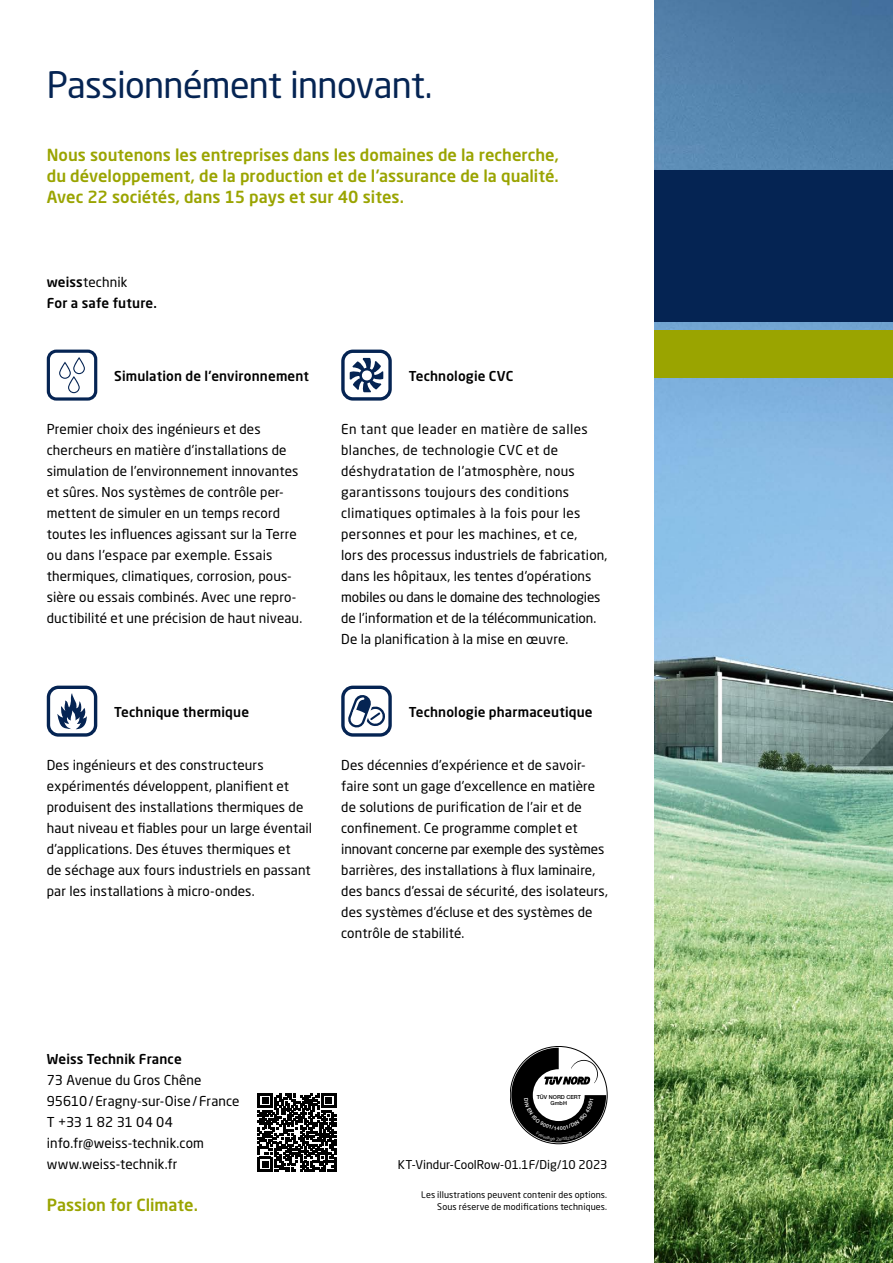
<style>
.page{position:relative;width:893px;height:1263px;background:#fff}
.page>*{position:absolute;margin:0;border:0;box-sizing:border-box;transform-origin:0 0}
.t1{font:36px "Neo Sans W1 G";letter-spacing:-.02em;color:#052453}
.t2{font:500 16.5px/21px "Neo Sans W1 G";color:#9aa400;text-align:justify}
.t3{font:13.5px/21px "Neo Sans W1 G";letter-spacing:.01em;color:#000}
.t4{font:500 13.5px/21px "Neo Sans W1 G";letter-spacing:.01em;color:#000}
.t5{font:12px "Neo Sans W1 G";color:#000}
.t6{font:9px/12.8px "Neo Sans W1 G";letter-spacing:.015em;color:#000;text-align:right}
.t7{font:500 5.55px/5.6px "Helvetica Neue";color:#000;text-align:center}
.s1{font-weight:400}
</style>
<div class="page">
<img style="left:655px;top:0;width:238px;height:1263px">
<div style="left:655px;top:330px;width:238px;height:48px;background:#9aa400"></div>
<div style="left:655px;top:170px;width:238px;height:152px;background:#052453"></div>
<svg style="left:258px;top:1093px;width:78px;height:78px"></svg>
<svg style="left:59px;top:357px;width:26px;height:36px"></svg>
<div style="left:47px;top:350px;width:50px;height:51px;border:3px solid #052453;border-radius:8px"></div>
<div style="left:47px;top:686px;width:50px;height:51px;border:3px solid #052453;border-radius:10px"></div>
<svg style="left:57px;top:693px;width:30px;height:36px"></svg>
<div style="left:341px;top:350px;width:51px;height:51px;border:3px solid #052453;border-radius:10px"></div>
<svg style="left:350px;top:358px;width:33px;height:34px"></svg>
<div style="left:341px;top:686px;width:51px;height:51px;border:3px solid #052453;border-radius:10px"></div>
<svg style="left:348px;top:695px;width:37px;height:33px"></svg>
<svg style="left:511px;top:1048px;width:95px;height:94px"></svg>
<h1 class="t1" style="left:47px;top:62px;width:387px">Passionnément innovant.</h1>
<p class="t2" style="left:47px;top:144px;width:514px">Nous soutenons les entreprises dans les domaines de la recherche, du développement, de la production et de l'assurance de la qualité.<br>Avec 22 sociétés, dans 15 pays et sur 40 sites.</p>
<p class="t4" style="left:47px;top:271px;width:112px">weiss<span class="s1">technik<br></span>For a safe future.</p>
<p class="t4" style="left:114px;top:365px;width:196px">Simulation de l'environnement</p>
<p class="t3" style="left:47px;top:418px;width:257px">Premier choix des ingénieurs et des chercheurs en matière d'installations de simulation de l’environnement innovantes et sûres. Nos systèmes de contrôle per&shy;mettent de simuler en un temps record toutes les influences agissant sur la Terre ou dans l'espace par exemple. Essais thermiques, climatiques, corrosion, pous&shy;sière ou essais combinés. Avec une repro&shy;ductibilité et une précision de haut niveau.</p>
<p class="t4" style="left:114px;top:701px;width:136px">Technique thermique</p>
<p class="t3" style="left:47px;top:754px;width:267px">Des ingénieurs et des constructeurs expérimentés développent, planifient et produisent des installations thermiques de haut niveau et fiables pour un large éventail d'applications. Des étuves thermiques et<br>de séchage aux fours industriels en passant par les installations à micro-ondes.</p>
<p class="t4" style="left:409px;top:365px;width:106px">Technologie CVC</p>
<p class="t3" style="left:341px;top:418px;width:268px">En tant que leader en matière de salles blanches, de technologie CVC et de déshydratation de l'atmosphère, nous garantissons toujours des conditions climatiques optimales à la fois pour les personnes et pour les machines, et ce,<br>lors des processus industriels de fabrication, dans les hôpitaux, les tentes d'opérations mobiles ou dans le domaine des technologies de l'information et de la télécommunication.<br>De la planification à la mise en œuvre.</p>
<p class="t4" style="left:409px;top:701px;width:185px">Technologie pharmaceutique</p>
<p class="t3" style="left:341px;top:754px;width:268px">Des décennies d'expérience et de savoir&shy;faire sont un gage d'excellence en matière de solutions de purification de l’air et de confinement. Ce programme complet et innovant concerne par exemple des systèmes barrières, des installations à flux laminaire, des bancs d’essai de sécurité, des isolateurs, des systèmes d’écluse et des systèmes de contrôle de stabilité.</p>
<p class="t4" style="left:47px;top:1048px;width:136px">Weiss Technik France</p>
<p class="t3" style="left:47px;top:1069px;width:194px">73 Avenue du Gros Chêne<br>95610/Eragny-sur-Oise/France<br>T +33 1 82 31 04 04 info.fr@weiss-technik.com</p>
<p class="t3" style="left:47px;top:1153px;width:132px">www.weiss-technik.fr</p>
<p class="t2" style="left:47px;top:1194px;width:153px">Passion for Climate.</p>
<p class="t7" style="left:537px;top:1094px;width:46px">TÜV NORD CERT<br>GmbH</p>
<p class="t5" style="left:398px;top:1157px;width:211px">KT-Vindur-CoolRow-01.1F/Dig/10 2023</p>
<p class="t6" style="left:421px;top:1188px;width:188px">Les illustrations peuvent contenir des options.<br>Sous réserve de modifications techniques.</p>
</div>
